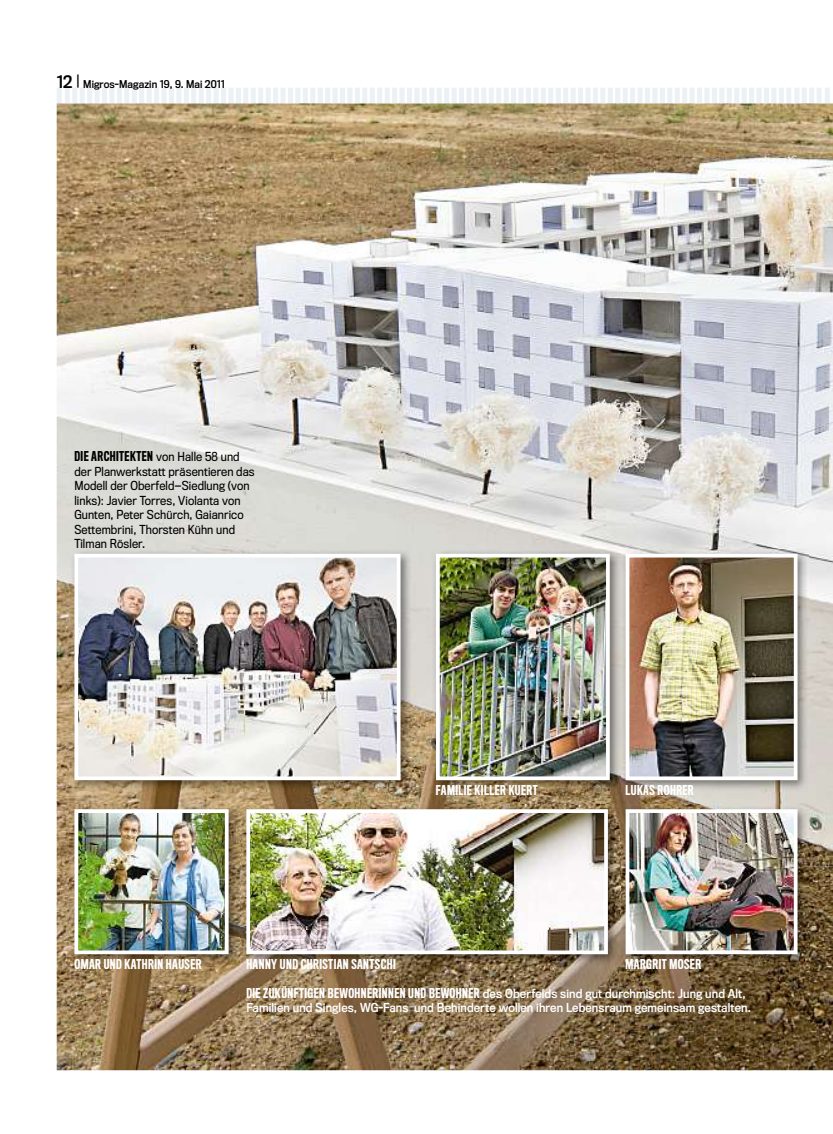
<style>
.page{position:relative;width:833px;height:1134px;background:#fff}
.page>*{position:absolute;margin:0;border:0;box-sizing:border-box;transform-origin:0 0}
.t1{font:12.5px "Titling Gothic FB Comp Medium OV ZGGPXA";letter-spacing:.035em;color:#fff}
.t2{font:12.5px "Titling Gothic FB Comp Medium OV ZGGPXA";letter-spacing:.035em;color:#000}
.t3{font:11.5px/14.5px "Titling Gothic FB Narrow Regular OV AHGPXA";letter-spacing:.01em;color:#000}
.t4{font:11.5px/14.5px "Titling Gothic FB Narrow Standard OV YGGPXA";letter-spacing:.01em;color:#fff}
.t5{font:10px "Titling Gothic FB Narrow Standard OV YGGPXA";letter-spacing:.01em;color:#000}
.s1{font-size:16px}
.s2{font-family:"Titling Gothic FB Narrow Regular OV AHGPXA";font-size:11.5px}
.s3{font-family:"Titling Gothic FB Comp Medium OV ZGGPXA";font-size:12.5px}
</style>
<div class="page">
<div style="left:57px;top:88px;width:5px;height:16px;background:#ebf1f5"></div>
<div style="left:65px;top:88px;width:5px;height:16px;background:#ebf1f5"></div>
<div style="left:72px;top:88px;width:5px;height:16px;background:#ebf1f5"></div>
<div style="left:80px;top:88px;width:5px;height:16px;background:#ebf1f5"></div>
<div style="left:87px;top:88px;width:5px;height:16px;background:#ebf1f5"></div>
<div style="left:95px;top:88px;width:5px;height:16px;background:#ebf1f5"></div>
<div style="left:102px;top:88px;width:5px;height:16px;background:#ebf1f5"></div>
<div style="left:109px;top:88px;width:5px;height:16px;background:#ebf1f5"></div>
<div style="left:117px;top:88px;width:5px;height:16px;background:#ebf1f5"></div>
<div style="left:124px;top:88px;width:5px;height:16px;background:#ebf1f5"></div>
<div style="left:132px;top:88px;width:5px;height:16px;background:#ebf1f5"></div>
<div style="left:139px;top:88px;width:5px;height:16px;background:#ebf1f5"></div>
<div style="left:147px;top:88px;width:5px;height:16px;background:#ebf1f5"></div>
<div style="left:154px;top:88px;width:5px;height:16px;background:#ebf1f5"></div>
<div style="left:161px;top:88px;width:5px;height:16px;background:#ebf1f5"></div>
<div style="left:169px;top:88px;width:5px;height:16px;background:#ebf1f5"></div>
<div style="left:176px;top:88px;width:5px;height:16px;background:#ebf1f5"></div>
<div style="left:184px;top:88px;width:5px;height:16px;background:#ebf1f5"></div>
<div style="left:191px;top:88px;width:5px;height:16px;background:#ebf1f5"></div>
<div style="left:199px;top:88px;width:5px;height:16px;background:#ebf1f5"></div>
<div style="left:206px;top:88px;width:5px;height:16px;background:#ebf1f5"></div>
<div style="left:214px;top:88px;width:5px;height:16px;background:#ebf1f5"></div>
<div style="left:221px;top:88px;width:5px;height:16px;background:#ebf1f5"></div>
<div style="left:228px;top:88px;width:5px;height:16px;background:#ebf1f5"></div>
<div style="left:236px;top:88px;width:5px;height:16px;background:#ebf1f5"></div>
<div style="left:243px;top:88px;width:5px;height:16px;background:#ebf1f5"></div>
<div style="left:251px;top:88px;width:5px;height:16px;background:#ebf1f5"></div>
<div style="left:258px;top:88px;width:5px;height:16px;background:#ebf1f5"></div>
<div style="left:266px;top:88px;width:5px;height:16px;background:#ebf1f5"></div>
<div style="left:273px;top:88px;width:5px;height:16px;background:#ebf1f5"></div>
<div style="left:280px;top:88px;width:5px;height:16px;background:#ebf1f5"></div>
<div style="left:288px;top:88px;width:5px;height:16px;background:#ebf1f5"></div>
<div style="left:295px;top:88px;width:5px;height:16px;background:#ebf1f5"></div>
<div style="left:303px;top:88px;width:5px;height:16px;background:#ebf1f5"></div>
<div style="left:310px;top:88px;width:5px;height:16px;background:#ebf1f5"></div>
<div style="left:318px;top:88px;width:5px;height:16px;background:#ebf1f5"></div>
<div style="left:325px;top:88px;width:5px;height:16px;background:#ebf1f5"></div>
<div style="left:332px;top:88px;width:5px;height:16px;background:#ebf1f5"></div>
<div style="left:340px;top:88px;width:5px;height:16px;background:#ebf1f5"></div>
<div style="left:347px;top:88px;width:5px;height:16px;background:#ebf1f5"></div>
<div style="left:355px;top:88px;width:5px;height:16px;background:#ebf1f5"></div>
<div style="left:362px;top:88px;width:5px;height:16px;background:#ebf1f5"></div>
<div style="left:370px;top:88px;width:5px;height:16px;background:#ebf1f5"></div>
<div style="left:377px;top:88px;width:5px;height:16px;background:#ebf1f5"></div>
<div style="left:385px;top:88px;width:5px;height:16px;background:#ebf1f5"></div>
<div style="left:392px;top:88px;width:5px;height:16px;background:#ebf1f5"></div>
<div style="left:399px;top:88px;width:5px;height:16px;background:#ebf1f5"></div>
<div style="left:407px;top:88px;width:5px;height:16px;background:#ebf1f5"></div>
<div style="left:414px;top:88px;width:5px;height:16px;background:#ebf1f5"></div>
<div style="left:422px;top:88px;width:5px;height:16px;background:#ebf1f5"></div>
<div style="left:429px;top:88px;width:5px;height:16px;background:#ebf1f5"></div>
<div style="left:437px;top:88px;width:5px;height:16px;background:#ebf1f5"></div>
<div style="left:444px;top:88px;width:5px;height:16px;background:#ebf1f5"></div>
<div style="left:451px;top:88px;width:5px;height:16px;background:#ebf1f5"></div>
<div style="left:459px;top:88px;width:5px;height:16px;background:#ebf1f5"></div>
<div style="left:466px;top:88px;width:5px;height:16px;background:#ebf1f5"></div>
<div style="left:474px;top:88px;width:5px;height:16px;background:#ebf1f5"></div>
<div style="left:481px;top:88px;width:5px;height:16px;background:#ebf1f5"></div>
<div style="left:489px;top:88px;width:5px;height:16px;background:#ebf1f5"></div>
<div style="left:496px;top:88px;width:5px;height:16px;background:#ebf1f5"></div>
<div style="left:503px;top:88px;width:5px;height:16px;background:#ebf1f5"></div>
<div style="left:511px;top:88px;width:5px;height:16px;background:#ebf1f5"></div>
<div style="left:518px;top:88px;width:5px;height:16px;background:#ebf1f5"></div>
<div style="left:526px;top:88px;width:5px;height:16px;background:#ebf1f5"></div>
<div style="left:533px;top:88px;width:5px;height:16px;background:#ebf1f5"></div>
<div style="left:541px;top:88px;width:5px;height:16px;background:#ebf1f5"></div>
<div style="left:548px;top:88px;width:5px;height:16px;background:#ebf1f5"></div>
<div style="left:556px;top:88px;width:5px;height:16px;background:#ebf1f5"></div>
<div style="left:563px;top:88px;width:5px;height:16px;background:#ebf1f5"></div>
<div style="left:570px;top:88px;width:5px;height:16px;background:#ebf1f5"></div>
<div style="left:578px;top:88px;width:5px;height:16px;background:#ebf1f5"></div>
<div style="left:585px;top:88px;width:5px;height:16px;background:#ebf1f5"></div>
<div style="left:593px;top:88px;width:5px;height:16px;background:#ebf1f5"></div>
<div style="left:600px;top:88px;width:5px;height:16px;background:#ebf1f5"></div>
<div style="left:608px;top:88px;width:5px;height:16px;background:#ebf1f5"></div>
<div style="left:615px;top:88px;width:5px;height:16px;background:#ebf1f5"></div>
<div style="left:622px;top:88px;width:5px;height:16px;background:#ebf1f5"></div>
<div style="left:630px;top:88px;width:5px;height:16px;background:#ebf1f5"></div>
<div style="left:637px;top:88px;width:5px;height:16px;background:#ebf1f5"></div>
<div style="left:645px;top:88px;width:5px;height:16px;background:#ebf1f5"></div>
<div style="left:652px;top:88px;width:5px;height:16px;background:#ebf1f5"></div>
<div style="left:660px;top:88px;width:5px;height:16px;background:#ebf1f5"></div>
<div style="left:667px;top:88px;width:5px;height:16px;background:#ebf1f5"></div>
<div style="left:674px;top:88px;width:5px;height:16px;background:#ebf1f5"></div>
<div style="left:682px;top:88px;width:5px;height:16px;background:#ebf1f5"></div>
<div style="left:689px;top:88px;width:5px;height:16px;background:#ebf1f5"></div>
<div style="left:697px;top:88px;width:5px;height:16px;background:#ebf1f5"></div>
<div style="left:704px;top:88px;width:5px;height:16px;background:#ebf1f5"></div>
<div style="left:712px;top:88px;width:5px;height:16px;background:#ebf1f5"></div>
<div style="left:719px;top:88px;width:5px;height:16px;background:#ebf1f5"></div>
<div style="left:727px;top:88px;width:5px;height:16px;background:#ebf1f5"></div>
<div style="left:734px;top:88px;width:5px;height:16px;background:#ebf1f5"></div>
<div style="left:741px;top:88px;width:5px;height:16px;background:#ebf1f5"></div>
<div style="left:749px;top:88px;width:5px;height:16px;background:#ebf1f5"></div>
<div style="left:756px;top:88px;width:5px;height:16px;background:#ebf1f5"></div>
<div style="left:764px;top:88px;width:5px;height:16px;background:#ebf1f5"></div>
<div style="left:771px;top:88px;width:5px;height:16px;background:#ebf1f5"></div>
<div style="left:779px;top:88px;width:5px;height:16px;background:#ebf1f5"></div>
<div style="left:786px;top:88px;width:5px;height:16px;background:#ebf1f5"></div>
<div style="left:794px;top:88px;width:5px;height:16px;background:#ebf1f5"></div>
<div style="left:801px;top:88px;width:5px;height:16px;background:#ebf1f5"></div>
<div style="left:809px;top:88px;width:5px;height:16px;background:#ebf1f5"></div>
<div style="left:816px;top:88px;width:5px;height:16px;background:#ebf1f5"></div>
<div style="left:824px;top:88px;width:5px;height:16px;background:#ebf1f5"></div>
<img style="left:57px;top:103px;width:776px;height:967px">
<img style="left:431px;top:549px;width:377px;height:242px">
<img style="left:441px;top:559px;width:164px;height:216px">
<div style="left:436px;top:554px;width:174px;height:226px;border:4px solid #fff"></div>
<img style="left:242px;top:805px;width:377px;height:160px">
<img style="left:251px;top:814px;width:352px;height:135px">
<div style="left:246px;top:809px;width:362px;height:145px;border:4px solid #fff"></div>
<img style="left:621px;top:805px;width:187px;height:160px">
<img style="left:630px;top:814px;width:162px;height:135px">
<div style="left:625px;top:809px;width:172px;height:145px;border:4px solid #fff"></div>
<img style="left:70px;top:805px;width:170px;height:160px">
<img style="left:79px;top:814px;width:145px;height:135px">
<div style="left:74px;top:809px;width:155px;height:145px;border:4px solid #fff"></div>
<img style="left:630px;top:559px;width:162px;height:216px">
<div style="left:625px;top:554px;width:172px;height:226px;border:4px solid #fff"></div>
<img style="left:70px;top:549px;width:342px;height:242px">
<img style="left:79px;top:559px;width:316px;height:216px">
<div style="left:74px;top:554px;width:326px;height:226px;border:4px solid #fff"></div>
<p class="t5" style="left:57px;top:78px;width:170px"><span class="s1">12</span> <sup>|</sup> Migros-Magazin 19, 9. Mai 2011</p>
<p class="t2" style="left:74px;top:451px;width:167px">DIE ARCHITEKTEN <span class="s2">von Halle 58 und</span></p>
<p class="t3" style="left:74px;top:464px;width:182px">der Planwerkstatt präsentieren das<br>Modell der Oberfeld—Siedlung (von links): Javier Torres, Violanta von<br>Gunten, Peter Schürch, Gaianrico<br>Settembrini, Thorsten Kühn und<br>Tilman Rösler.</p>
<p class="t1" style="left:436px;top:784px;width:103px">FAMILIE KILLER KUERT</p>
<p class="t1" style="left:625px;top:784px;width:70px">LUKAS ROHRER</p>
<p class="t1" style="left:74px;top:958px;width:129px">OMAR UND KATHRIN HAUSER</p>
<p class="t1" style="left:246px;top:958px;width:151px">HANNY UND CHRISTIAN SANTSCHI</p>
<p class="t1" style="left:625px;top:958px;width:77px">MARGRIT MOSER</p>
<p class="t4" style="left:246px;top:986px;width:506px"><span class="s3">DIE ZUKÜNFTIGEN BEWOHNERINNEN UND BEWOHNER</span> des Oberfelds sind gut durchmischt: Jung und Alt,<br>Familien und Singles, WG-Fans und Behinderte wollen ihren Lebensraum gemeinsam gestalten.</p>
</div>
